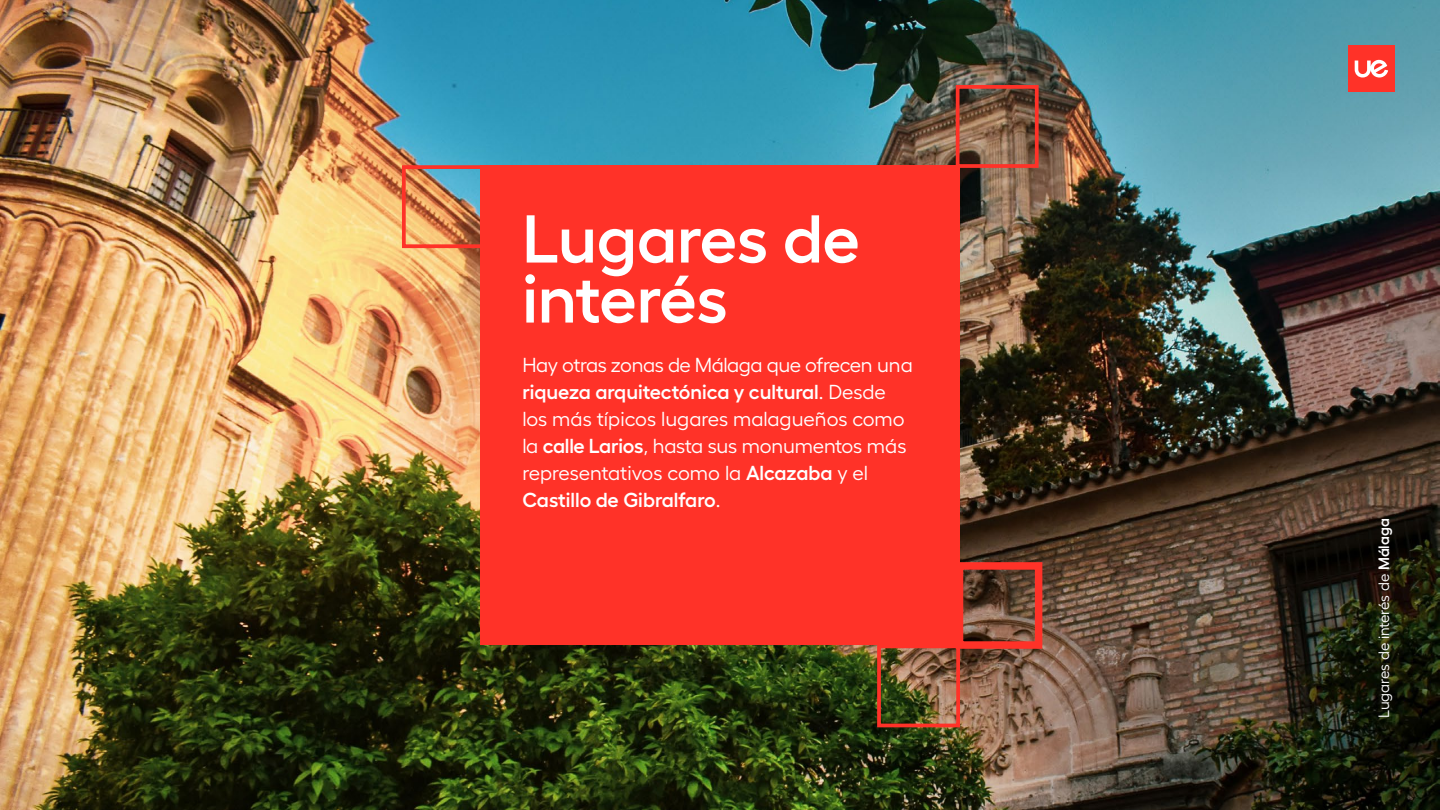
<style>
.page{position:relative;width:1440px;height:810px;background:#fff}
.page>*{position:absolute;margin:0;border:0;box-sizing:border-box;transform-origin:0 0}
.t1{font:600 67.5px/60px "Hellix";letter-spacing:-.005em;color:#fff}
.t2{font:20.25px/27px "Hellix";letter-spacing:-.01em;color:#fff}
.t3{font:15px "Hellix";letter-spacing:-.005em;color:#fff}
.s1{font-weight:600}
</style>
<div class="page">
<img style="left:0;top:0;width:1440px;height:810px">
<div style="left:956px;top:562px;width:86px;height:87px;border:8px solid #ff3228"></div>
<div style="left:402px;top:165px;width:83px;height:83px;border:4px solid #ff3228"></div>
<div style="left:956px;top:85px;width:83px;height:83px;border:4px solid #ff3228"></div>
<div style="left:877px;top:644px;width:83px;height:83px;border:4px solid #ff3228"></div>
<div style="left:480px;top:165px;width:480px;height:480px;background:#ff3228"></div>
<div style="left:1348px;top:45px;width:46px;height:46px;background:#ff3228"></div>
<svg style="left:1355px;top:59px;width:33px;height:19px"></svg>
<h1 class="t1" style="left:522px;top:202px;width:339px">Lugares de interés</h1>
<p class="t2" style="left:522px;top:349px;width:392px">Hay otras zonas de Málaga que ofrecen una <span class="s1">riqueza arquitectónica y cultural</span>. Desde los más típicos lugares malagueños como la <span class="s1">calle Larios</span>, hasta sus monumentos más representativos como la <span class="s1">Alcazaba</span> y el <span class="s1">Castillo de Gibralfaro</span>.</p>
<p class="t3" style="left:1372px;top:718px;width:201px;rotate:-90deg">Lugares de interés de <span class="s1">Málaga</span></p>
</div>
